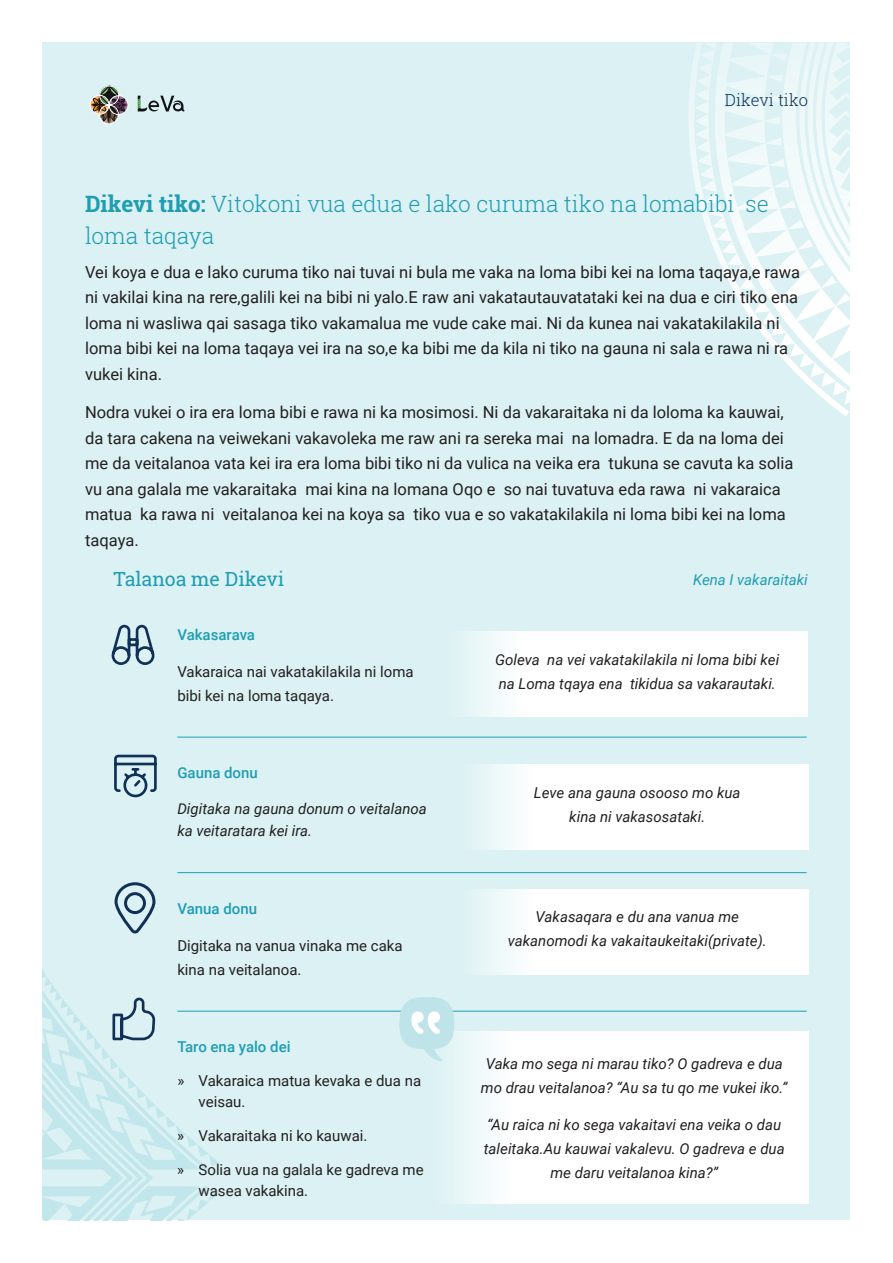
<style>
.page{position:relative;width:893px;height:1263px;background:#fff}
.page>*{position:absolute;margin:0;border:0;box-sizing:border-box;transform-origin:0 0}
.t1{font:300 22.5px/31.5px "Roboto Slab";color:#1f9db3}
.t2{font:19.5px "Roboto Slab";color:#1f9db3}
.t3{font:16.5px/25.5px "Roboto";color:#231f20}
.t4{font:300 16.5px "Roboto Slab";color:#103056}
.t5{font:italic 15px/24px "Roboto";color:#231f20;text-align:center}
.t6{font:15px/24px "Roboto";color:#231f20}
.t7{font:500 15px "Roboto";color:#1f9db3}
.t8{font:italic 15px "Roboto";color:#1f9db3}
.s1{font-weight:700}
</style>
<div class="page">
<div style="left:43px;top:43px;width:807px;height:1177px;background:#dbf1f3"></div>
<svg style="left:688px;top:54px;width:161px;height:362px"></svg>
<svg style="left:695px;top:43px;width:155px;height:361px"></svg>
<svg style="left:138px;top:96px;width:47px;height:15px"></svg>
<svg style="left:89px;top:85px;width:40px;height:40px"></svg>
<svg style="left:480px;top:764px;width:328px;height:85px;fill:#fff"></svg>
<svg style="left:480px;top:890px;width:328px;height:85px;fill:#fff"></svg>
<svg style="left:455px;top:1032px;width:353px;height:172px;fill:#fff"></svg>
<svg style="left:467px;top:631px;width:341px;height:85px;fill:#fff"></svg>
<hr style="left:177px;top:737px;width:630px;height:1px;background:#1f9db3">
<hr style="left:177px;top:872px;width:630px;height:1px;background:#1f9db3">
<hr style="left:177px;top:1011px;width:630px;height:1px;background:#1f9db3">
<svg style="left:114px;top:754px;width:43px;height:44px"></svg>
<svg style="left:111px;top:624px;width:44px;height:41px"></svg>
<svg style="left:43px;top:882px;width:176px;height:338px"></svg>
<div style="left:126px;top:894px;width:18px;height:18px;background:#dbf1f3;border-radius:50%"></div>
<div style="left:124px;top:892px;width:22px;height:22px;border:3px solid #103056;border-radius:50%"></div>
<svg style="left:399px;top:997px;width:55px;height:64px"></svg>
<p class="t4" style="left:725px;top:89px;width:85px">Dikevi tiko</p>
<h1 class="t1" style="left:85px;top:188px;width:685px"><span class="s1">Dikevi tiko:</span> Vitokoni vua edua e lako curuma tiko na lomabibi se loma taqaya</h1>
<p class="t3" style="left:85px;top:259px;width:717px">Vei koya e dua e lako curuma tiko nai tuvai ni bula me vaka na loma bibi kei na loma taqaya,e rawa ni vakilai kina na rere,galili kei na bibi ni yalo.E raw ani vakatautauvatataki kei na dua e ciri tiko ena loma ni wasliwa qai sasaga tiko vakamalua me vude cake mai. Ni da kunea nai vakatakilakila ni loma bibi kei na loma taqaya vei ira na so,e ka bibi me da kila ni tiko na gauna ni sala e rawa ni ra vukei kina.</p>
<p class="t3" style="left:85px;top:399px;width:710px">Nodra vukei o ira era loma bibi e rawa ni ka mosimosi. Ni da vakaraitaka ni da loloma ka kauwai, da tara cakena na veiwekani vakavoleka me raw ani ra sereka mai na lomadra. E da na loma dei me da veitalanoa vata kei ira era loma bibi tiko ni da vulica na veika era tukuna se cavuta ka solia vu ana galala me vakaraitaka mai kina na lomana Oqo e so nai tuvatuva eda rawa ni vakaraica matua ka rawa ni veitalanoa kei na koya sa tiko vua e so vakatakilakila ni loma bibi kei na loma taqaya.</p>
<p class="t2" style="left:114px;top:565px;width:172px">Talanoa me Dikevi</p>
<p class="t8" style="left:693px;top:569px;width:116px">Kena I vakaraitaki</p>
<p class="t7" style="left:177px;top:624px;width:79px">Vakasarava</p>
<p class="t6" style="left:177px;top:659px;width:238px">Vakaraica nai vakatakilakila ni loma bibi kei na loma taqaya.</p>
<p class="t7" style="left:177px;top:762px;width:82px">Gauna donu</p>
<p class="t5" style="left:177px;top:796px;width:251px;line-height:22.5px;text-align:left">Digitaka na gauna donum o veitalanoa ka veitaratara kei ira.</p>
<p class="t7" style="left:177px;top:898px;width:81px">Vanua donu</p>
<p class="t6" style="left:177px;top:933px;width:227px">Digitaka na vanua vinaka me caka kina na veitalanoa.</p>
<p class="t7" style="left:177px;top:1036px;width:115px">Taro ena yalo dei</p>
<p class="t6" style="left:199px;top:1070px;width:224px;line-height:21px;text-indent:-21px">» Vakaraica matua kevaka e dua na veisau.</p>
<p class="t6" style="left:177px;top:1123px;width:192px">» Vakaraitaka ni ko kauwai.</p>
<p class="t6" style="left:199px;top:1158px;width:227px;line-height:21px;text-indent:-21px">» Solia vua na galala ke gadreva me wasea vakakina.</p>
<p class="t5" style="left:495px;top:647px;width:285px;text-align:left">Goleva na vei vakatakilakila ni loma bibi kei na Loma tqaya ena tikidua sa vakarautaki.</p>
<p class="t5" style="left:534px;top:780px;width:208px">Leve ana gauna osooso mo kua kina ni vakasosataki.</p>
<p class="t5" style="left:508px;top:904px;width:260px">Vakasaqara e du ana vanua me vakanomodi ka vakaitaukeitaki(private).</p>
<p class="t5" style="left:481px;top:1051px;width:308px">Vaka mo sega ni marau tiko? O gadreva e dua mo drau veitalanoa? “Au sa tu qo me vukei iko.”</p>
<p class="t5" style="left:484px;top:1112px;width:302px">“Au raica ni ko sega vakaitavi ena veika o dau taleitaka.Au kauwai vakalevu. O gadreva e dua me daru veitalanoa kina?”</p>
</div>
